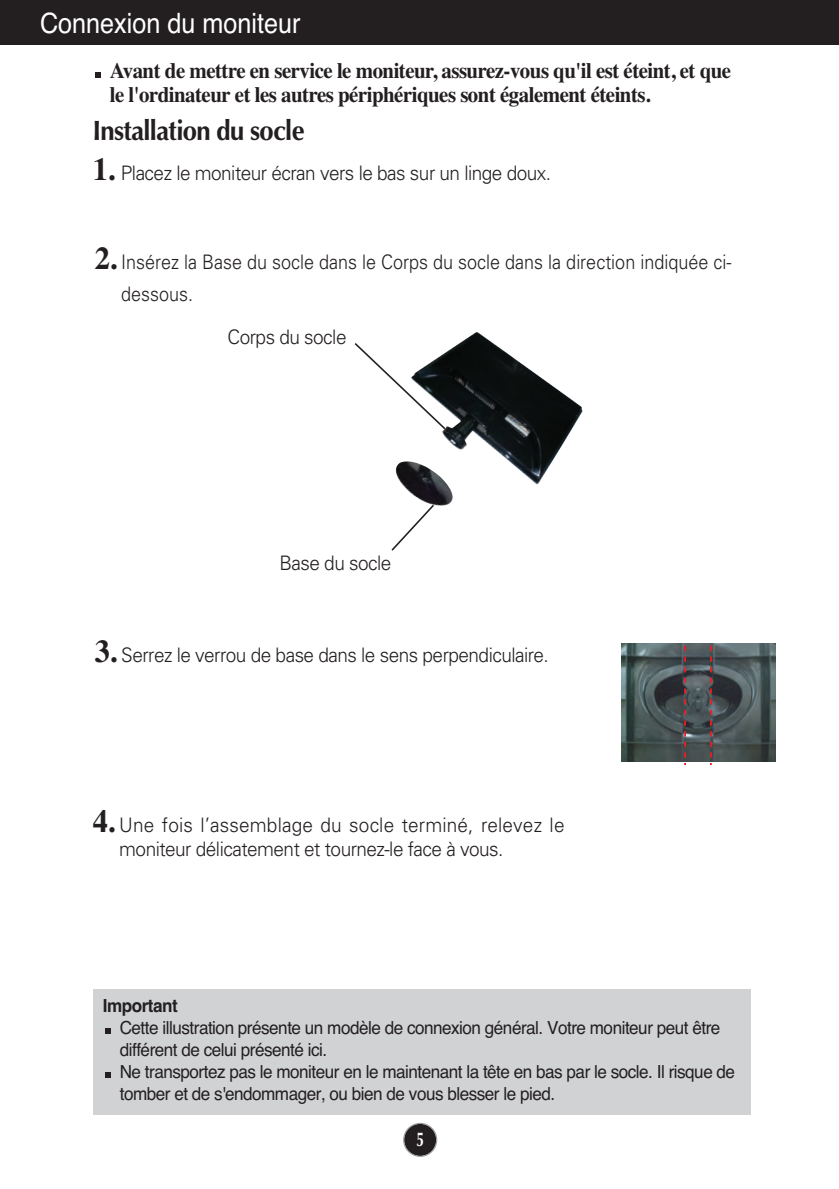
<style>
.page{position:relative;width:839px;height:1189px;background:#fff}
.page>*{position:absolute;margin:0;border:0;box-sizing:border-box;transform-origin:0 0}
.t1{font:28px "Helvetica";color:#fff;scale:.9 1}
.t2{font:700 28px "Optima";letter-spacing:-.03em;color:#231f20;scale:.92 1}
.t3{font:700 22px/24px "Times";letter-spacing:-.025em;color:#231f20;scale:.95 1}
.t4{font:300 20px/24px "Univers";letter-spacing:-.025em;color:#231f20;scale:.95 1}
.t5{font:300 20px/32px "Univers";color:#231f20;scale:.9 1}
.t6{font:700 20px "Optima";color:#fff;scale:.7 1}
.t7{font:18px/22px "Helvetica";letter-spacing:-.03em;color:#231f20;scale:.95 1}
.t8{font:700 18px "Helvetica";letter-spacing:-.03em;color:#231f20;scale:.95 1}
.s1{font-family:"Times";font-weight:700;font-size:32px}
</style>
<div class="page">
<div style="left:404px;top:1124px;width:32px;height:32px;background:#231f20;border-radius:50%"></div>
<div style="left:403px;top:1123px;width:34px;height:34px;border:1px solid #939598;border-radius:50%"></div>
<div style="left:0;top:0;width:839px;height:45px;background:#231f20"></div>
<svg style="left:95px;top:72px;width:5px;height:6px"></svg>
<div style="left:93px;top:989px;width:657px;height:125px;background:#d1d2d4"></div>
<svg style="left:105px;top:1072px;width:5px;height:6px"></svg>
<svg style="left:105px;top:1028px;width:5px;height:6px"></svg>
<svg style="left:354px;top:343px;width:75px;height:208px"></svg>
<img style="left:411px;top:332px;width:172px;height:153px">
<img style="left:386px;top:461px;width:76px;height:51px">
<img style="left:621px;top:643px;width:155px;height:119px">
<svg style="left:710px;top:646px;width:1px;height:119px"></svg>
<svg style="left:684px;top:646px;width:2px;height:119px"></svg>
<h1 class="t1" style="left:40px;top:13px;width:291px">Connexion du moniteur</h1>
<p class="t3" style="left:110px;top:60px;width:655px">Avant de mettre en service le moniteur, assurez-vous qu'il est éteint, et que le l'ordinateur et les autres périphériques sont également éteints.</p>
<h1 class="t2" style="left:93px;top:119px;width:232px">Installation du socle</h1>
<p class="t4" style="left:93px;top:162px;width:484px"><span class="s1">1.</span> Placez le moniteur écran vers le bas sur un linge doux.</p>
<p class="t5" style="left:121px;top:247px;width:679px;text-indent:-26px"><span class="s1">2.</span> Insérez la Base du socle dans le Corps du socle dans la direction indiquée ci&shy;dessous.</p>
<p class="t4" style="left:228px;top:327px;width:127px">Corps du socle</p>
<p class="t4" style="left:279px;top:553px;width:119px">Base du socle</p>
<p class="t4" style="left:95px;top:645px;width:479px"><span class="s1">3.</span> Serrez le verrou de base dans le sens perpendiculaire.</p>
<p class="t4" style="left:119px;top:814px;width:470px;text-indent:-26px"><span class="s1">4.</span> Une fois l’assemblage du socle terminé, relevez le moniteur délicatement et tournez-le face à vous.</p>
<p class="t8" style="left:103px;top:999px;width:80px">Important</p>
<p class="t7" style="left:120px;top:1018px;width:649px">Cette illustration présente un modèle de connexion général. Votre moniteur peut être différent de celui présenté ici.<br>Ne transportez pas le moniteur en le maintenant la tête en bas par le socle. Il risque de tomber et de s'endommager, ou bien de vous blesser le pied.</p>
<p class="t6" style="left:416px;top:1131px;width:13px">5</p>
</div>
